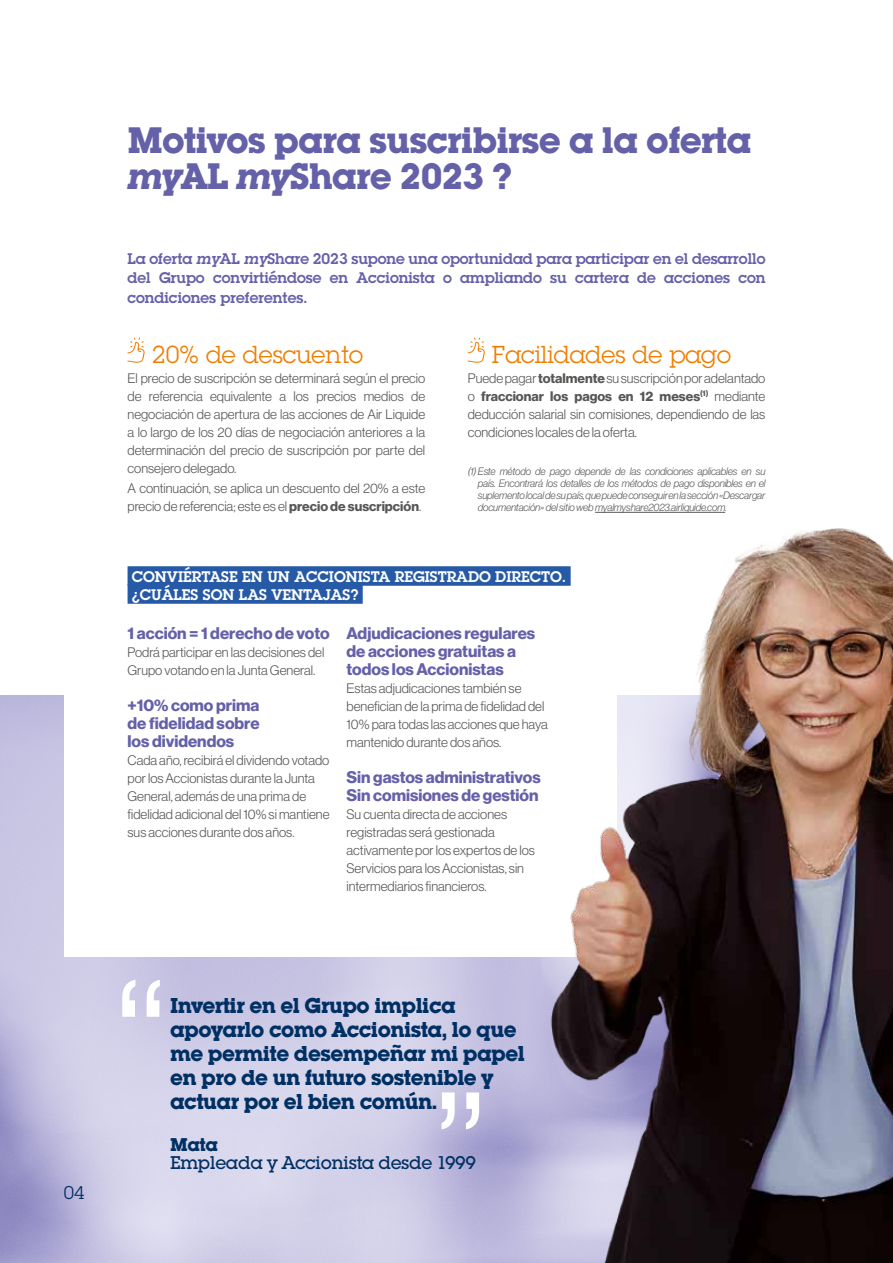
<style>
.page{position:relative;width:893px;height:1263px;background:#fff}
.page>*{position:absolute;margin:0;border:0;box-sizing:border-box;transform-origin:0 0}
.t1{font:700 36px/36px "Lubalin Graph Std";letter-spacing:-.025em;color:#6561a9}
.t2{font:24px "Lubalin Graph Std";color:#ef7d00}
.t3{font:700 21px/24px "Lubalin Graph Std";letter-spacing:-.025em;color:#003063}
.t4{font:500 18px "Lubalin Graph Std";letter-spacing:-.025em;color:#003063}
.t5{font:700 18px "Lubalin Graph Std";color:#003063}
.t6{font:18px "Lubalin Graph Std";color:#003063}
.t7{font:16.5px/18px "N Haas Grotesk DS Std 75 Bd";color:#6561a9}
.t8{font:600 15px/19.5px "Lubalin Graph Std";color:#6561a9;text-align:justify}
.t9{font:600 15px/18px "Lubalin Graph Std";color:#fff}
.t10{font:13.5px/18px "N Haas Grotesk DS Std 45 Lt";color:#575756}
.t11{font:13.5px "N Haas Grotesk DS Std 75 Bd";color:#575756}
.t12{font:10.5px/12px "N Haas Grotesk DS Std 46 Lt It";letter-spacing:-.015em;color:#575756;text-align:justify}
.s1{font-style:italic}
.s2{font-family:"N Haas Grotesk DS Std 75 Bd"}
.s3{font-family:"N Haas Grotesk DS Std 45 Lt"}
</style>
<div class="page">
<img style="left:488px;top:511px;width:405px;height:752px">
<div style="left:128px;top:566px;width:443px;height:20px;background:#265aa6"></div>
<div style="left:128px;top:584px;width:235px;height:20px;background:#265aa6"></div>
<svg style="left:127px;top:337px;width:18px;height:26px"></svg>
<svg style="left:467px;top:337px;width:18px;height:26px"></svg>
<svg style="left:122px;top:980px;width:38px;height:37px"></svg>
<svg style="left:441px;top:1092px;width:38px;height:37px"></svg>
<hr style="left:595px;top:512px;width:130px;height:1px;background:#575756">
<h3 class="t6" style="left:64px;top:1181px;width:22px">04</h3>
<h1 class="t1" style="left:128px;top:122px;width:626px">Motivos para suscribirse a la oferta <span class="s1">my</span>AL <span class="s1">my</span>Share 2023 ?</h1>
<p class="t8" style="left:128px;top:249px;width:639px">La oferta <span class="s1">my</span>AL <span class="s1">my</span>Share 2023 supone una oportunidad para participar en el desarrollo del Grupo convirtiéndose en Accionista o ampliando su cartera de acciones con condiciones preferentes.</p>
<h2 class="t2" style="left:152px;top:339px;width:213px">20% de descuento</h2>
<p class="t10" style="left:128px;top:369px;width:299px;text-align:justify">El precio de suscripción se determinará según el precio de referencia equivalente a los precios medios de negociación de apertura de las acciones de Air Liquide a lo largo de los 20 días de negociación anteriores a la determinación del precio de suscripción por parte del consejero delegado.</p>
<p class="t10" style="left:128px;top:479px;width:299px">A continuación, se aplica un descuento del 20% a este precio de referencia; este es el <span class="s2">precio de suscripción</span>.</p>
<h2 class="t2" style="left:492px;top:339px;width:241px">Facilidades de pago</h2>
<p class="t10" style="left:468px;top:369px;width:299px">Puede pagar <span class="s2">totalmente</span> su suscripción por adelantado</p>
<p class="t11" style="left:468px;top:388px;width:299px"><span class="s3">o</span> fraccionar los pagos en 12 meses<sup>(1)</sup> <span class="s3">mediante</span></p>
<p class="t10" style="left:468px;top:405px;width:299px">deducción salarial sin comisiones, dependiendo de las condiciones locales de la oferta.</p>
<p class="t12" style="left:478px;top:465px;width:289px;text-indent:-10px">(1) Este método de pago depende de las condiciones aplicables en su país. Encontrará los detalles de los métodos de pago disponibles en el suplemento local de su país, que puede conseguir en la sección «Descargar documentación» del sitio web myalmyshare2023.airliquide.com.</p>
<p class="t9" style="left:132px;top:567px;width:436px">CONVIÉRTASE EN UN ACCIONISTA REGISTRADO DIRECTO. ¿CUÁLES SON LAS VENTAJAS?</p>
<p class="t7" style="left:128px;top:624px;width:204px">1 acción = 1 derecho de voto</p>
<p class="t10" style="left:128px;top:643px;width:198px">Podrá participar en las decisiones del<br>Grupo votando en la Junta General.</p>
<p class="t7" style="left:128px;top:696px;width:134px;text-align:justify">+10% como prima de fidelidad sobre los dividendos</p>
<p class="t10" style="left:128px;top:751px;width:203px">Cada año, recibirá el dividendo votado por los Accionistas durante la Junta General, además de una prima de fidelidad adicional del 10% si mantiene sus acciones durante dos años.</p>
<p class="t7" style="left:347px;top:624px;width:190px">Adjudicaciones regulares de acciones gratuitas a todos los Accionistas</p>
<p class="t10" style="left:347px;top:679px;width:203px">Estas adjudicaciones también se benefician de la prima de fidelidad del 10% para todas las acciones que haya mantenido durante dos años.</p>
<p class="t7" style="left:347px;top:768px;width:196px">Sin gastos administrativos<br>Sin comisiones de gestión</p>
<p class="t10" style="left:347px;top:805px;width:190px">Su cuenta directa de acciones registradas será gestionada activamente por los expertos de los<br>Servicios para los Accionistas, sin intermediarios financieros.</p>
<h3 class="t3" style="left:170px;top:993px;width:356px">Invertir en el Grupo implica apoyarlo como Accionista, lo que me permite desempeñar mi papel en pro de un futuro sostenible y actuar por el bien común.</h3>
<h3 class="t5" style="left:170px;top:1133px;width:50px">Mata</h3>
<h3 class="t4" style="left:170px;top:1151px;width:307px">Empleada y Accionista desde 1999</h3>
</div>
